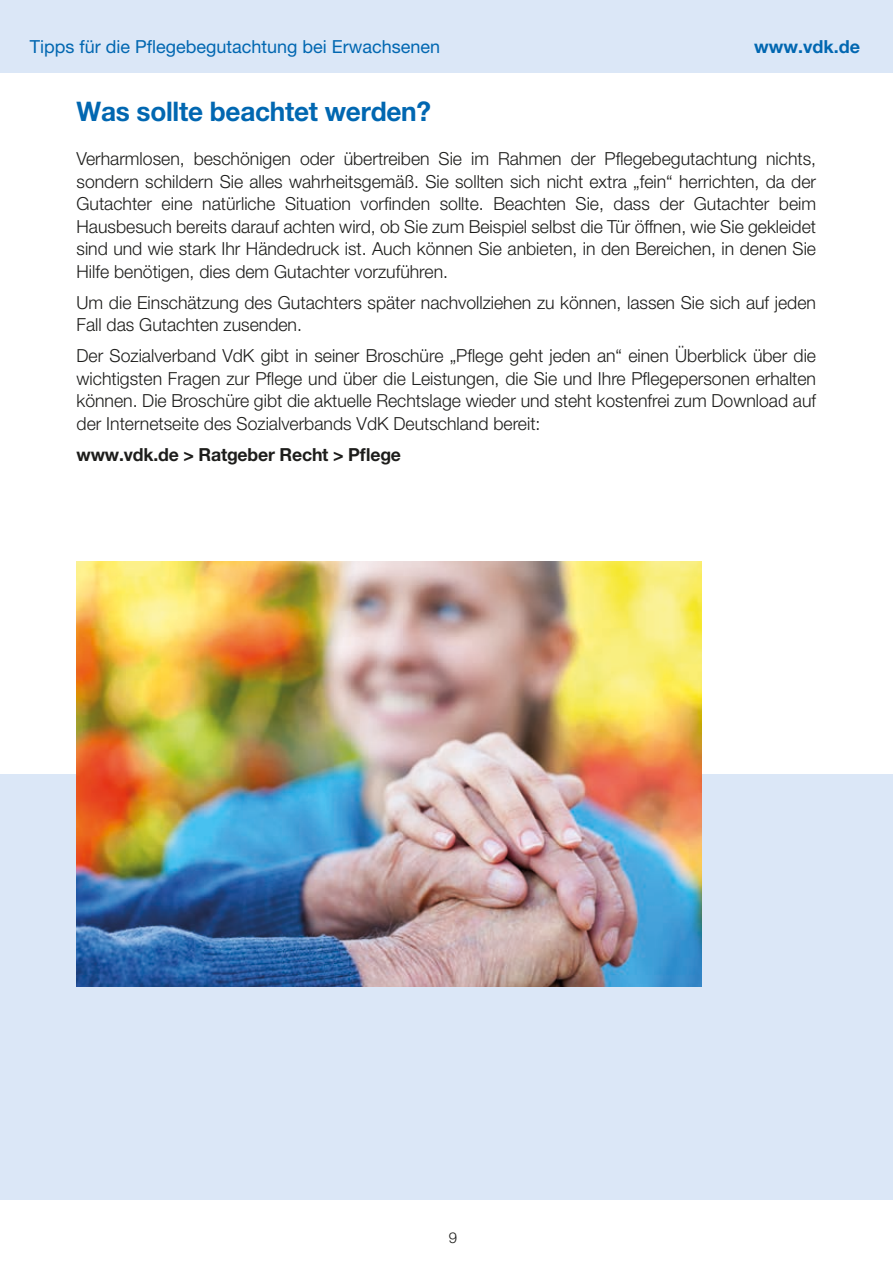
<style>
.page{position:relative;width:893px;height:1263px;background:#fff}
.page>*{position:absolute;margin:0;border:0;box-sizing:border-box;transform-origin:0 0}
.t1{font:700 27px "Helvetica Neue LT Pro";letter-spacing:-.01em;color:#0167b1}
.t2{font:300 18px/22.5px "Helvetica Neue LT Pro";color:#1d1d1b;text-align:justify}
.t3{font:18px "Helvetica Neue LT Pro";color:#0167b1}
.t4{font:700 18px "Helvetica Neue LT Pro";letter-spacing:-.01em;color:#1d1d1b}
.t5{font:700 18px "Helvetica Neue LT Pro";color:#0167b1}
.t6{font:300 15px "Helvetica Neue LT Pro";color:#1d1d1b}
</style>
<div class="page">
<div style="left:0;top:0;width:893px;height:72px;background:#dbe7f7"></div>
<div style="left:0;top:774px;width:893px;height:425px;background:#dbe7f7"></div>
<img style="left:77px;top:561px;width:625px;height:425px">
<p class="t3" style="left:30px;top:36px;width:412px">Tipps für die Pflegebegutachtung bei Erwachsenen</p>
<p class="t5" style="left:754px;top:36px;width:107px">www.vdk.de</p>
<h1 class="t1" style="left:77px;top:95px;width:356px">Was sollte beachtet werden?</h1>
<p class="t2" style="left:77px;top:147px;width:741px">Verharmlosen, beschönigen oder übertreiben Sie im Rahmen der Pflegebegutachtung nichts, sondern schildern Sie alles wahrheitsgemäß. Sie sollten sich nicht extra „fein“ herrichten, da der Gutachter eine natürliche Situation vorfinden sollte. Beachten Sie, dass der Gutachter beim Hausbesuch bereits darauf achten wird, ob Sie zum Beispiel selbst die Tür öffnen, wie Sie gekleidet sind und wie stark Ihr Händedruck ist. Auch können Sie anbieten, in den Bereichen, in denen Sie Hilfe benötigen, dies dem Gutachter vorzuführen.</p>
<p class="t2" style="left:77px;top:291px;width:741px">Um die Einschätzung des Gutachters später nachvollziehen zu können, lassen Sie sich auf jeden<br>Fall das Gutachten zusenden.</p>
<p class="t2" style="left:77px;top:344px;width:741px">Der Sozialverband VdK gibt in seiner Broschüre „Pflege geht jeden an“ einen Überblick über die wichtigsten Fragen zur Pflege und über die Leistungen, die Sie und Ihre Pflegepersonen erhalten können. Die Broschüre gibt die aktuelle Rechtslage wieder und steht kostenfrei zum Download auf der Internetseite des Sozialverbands VdK Deutschland bereit:</p>
<p class="t4" style="left:77px;top:443px;width:326px">www.vdk.de &gt; Ratgeber Recht &gt; Pflege</p>
<p class="t6" style="left:449px;top:1228px;width:10px">9</p>
</div>
